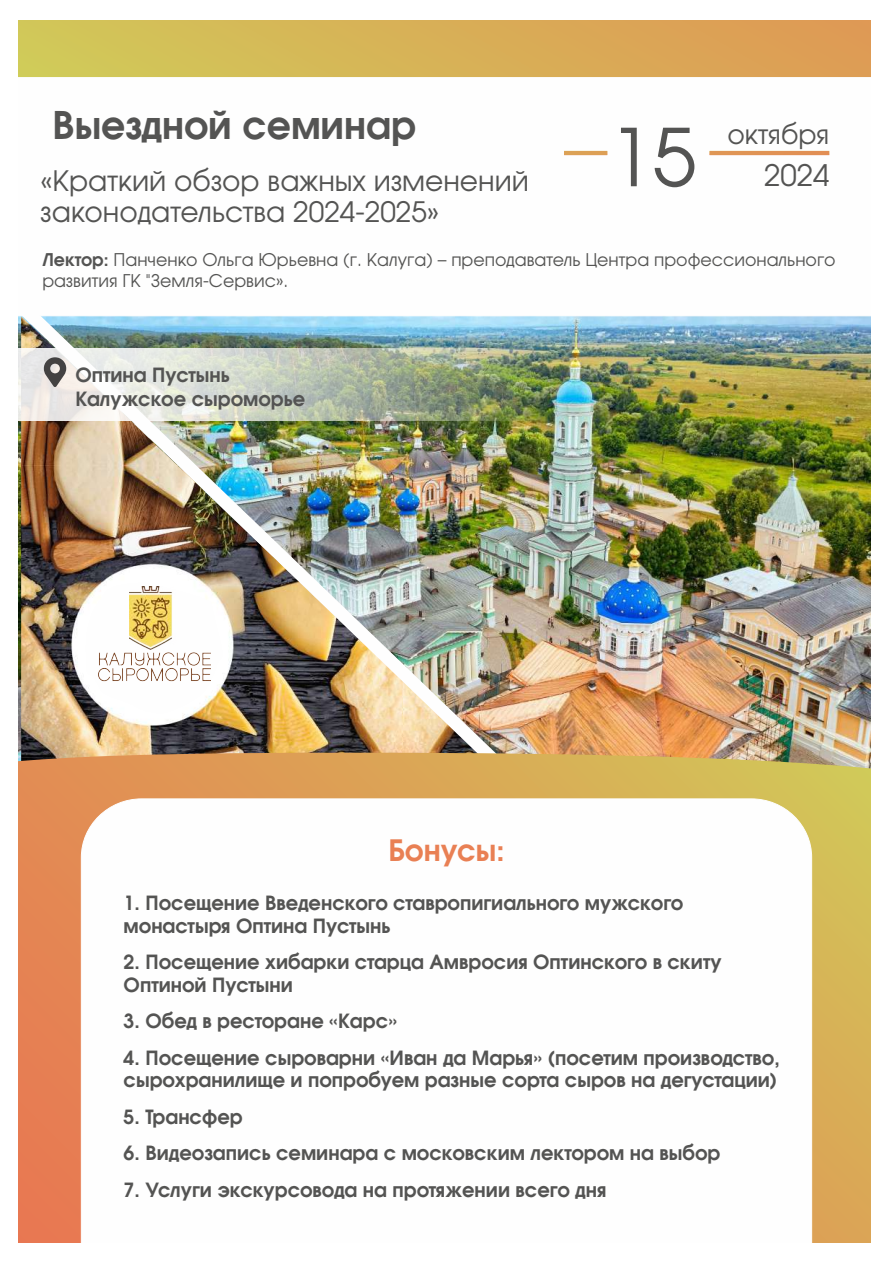
<style>
.page{position:relative;width:893px;height:1263px;background:#fff}
.page>*{position:absolute;margin:0;border:0;box-sizing:border-box;transform-origin:0 0}
.t1{font:79.2px "AG Avalanche C";color:#545453}
.t2{font:700 37.95px "AG Avalanche C";color:#545453}
.t3{font:29.55px "AG Avalanche C";color:#545453}
.t4{font:700 29.4px "AG Avalanche C";color:#e98054}
.t5{font:28.05px/30.5px "AG Avalanche C";color:#545453}
.t6{font:26.7px "AG Avalanche C";color:#545453}
.t7{font:700 19.5px/22.6px "AG Avalanche C";color:#545453}
.t8{font:17.4px/21px "AG Avalanche C";color:#545453}
.s1{font-weight:700}
</style>
<div class="page">
<img style="left:542px;top:316px;width:329px;height:437px">
<svg style="left:18px;top:21px;width:853px;height:56px;background:#d7b156"></svg>
<svg style="left:564px;top:151px;width:265px;height:4px"></svg>
<img style="left:18px;top:316px;width:524px;height:437px">
<img style="left:18px;top:349px;width:540px;height:72px">
<svg style="left:44px;top:357px;width:22px;height:30px"></svg>
<svg style="left:18px;top:753px;width:853px;height:489px;background:#db9f56"></svg>
<svg style="left:81px;top:798px;width:731px;height:444px"></svg>
<h2 class="t2" style="left:53px;top:109px;width:365px">Выездной семинар</h2>
<h3 class="t5" style="left:41px;top:168px;width:490px">«Краткий обзор важных изменений законодательства 2024-2025»</h3>
<h1 class="t1" style="left:609px;top:124px;width:89px">15</h1>
<h3 class="t6" style="left:727px;top:123px;width:103px">октября</h3>
<h3 class="t3" style="left:764px;top:163px;width:67px">2024</h3>
<p class="t8" style="left:42px;top:250px;width:795px"><span class="s1">Лектор:</span> Панченко Ольга Юрьевна (г. Калуга) – преподаватель Центра профессионального развития ГК "Земля-Сервис».</p>
<p class="t7" style="left:75px;top:364px;width:231px;line-height:24.3px">Оптина Пустынь<br>Калужское сыроморье</p>
<h3 class="t4" style="left:388px;top:838px;width:118px">Бонусы:</h3>
<p class="t7" style="left:124px;top:893px;width:561px">1. Посещение Введенского ставропигиального мужского монастыря Оптина Пустынь</p>
<p class="t7" style="left:124px;top:952px;width:600px">2. Посещение хибарки старца Амвросия Оптинского в скиту<br>Оптиной Пустыни</p>
<p class="t7" style="left:124px;top:1011px;width:275px">3. Обед в ресторане «Карс»</p>
<p class="t7" style="left:124px;top:1048px;width:658px">4. Посещение сыроварни «Иван да Марья» (посетим производство, сырохранилище и попробуем разные сорта сыров на дегустации)</p>
<p class="t7" style="left:124px;top:1107px;width:121px">5. Трансфер</p>
<p class="t7" style="left:124px;top:1144px;width:598px">6. Видеозапись семинара с московским лектором на выбор</p>
<p class="t7" style="left:124px;top:1180px;width:484px">7. Услуги экскурсовода на протяжении всего дня</p>
</div>
